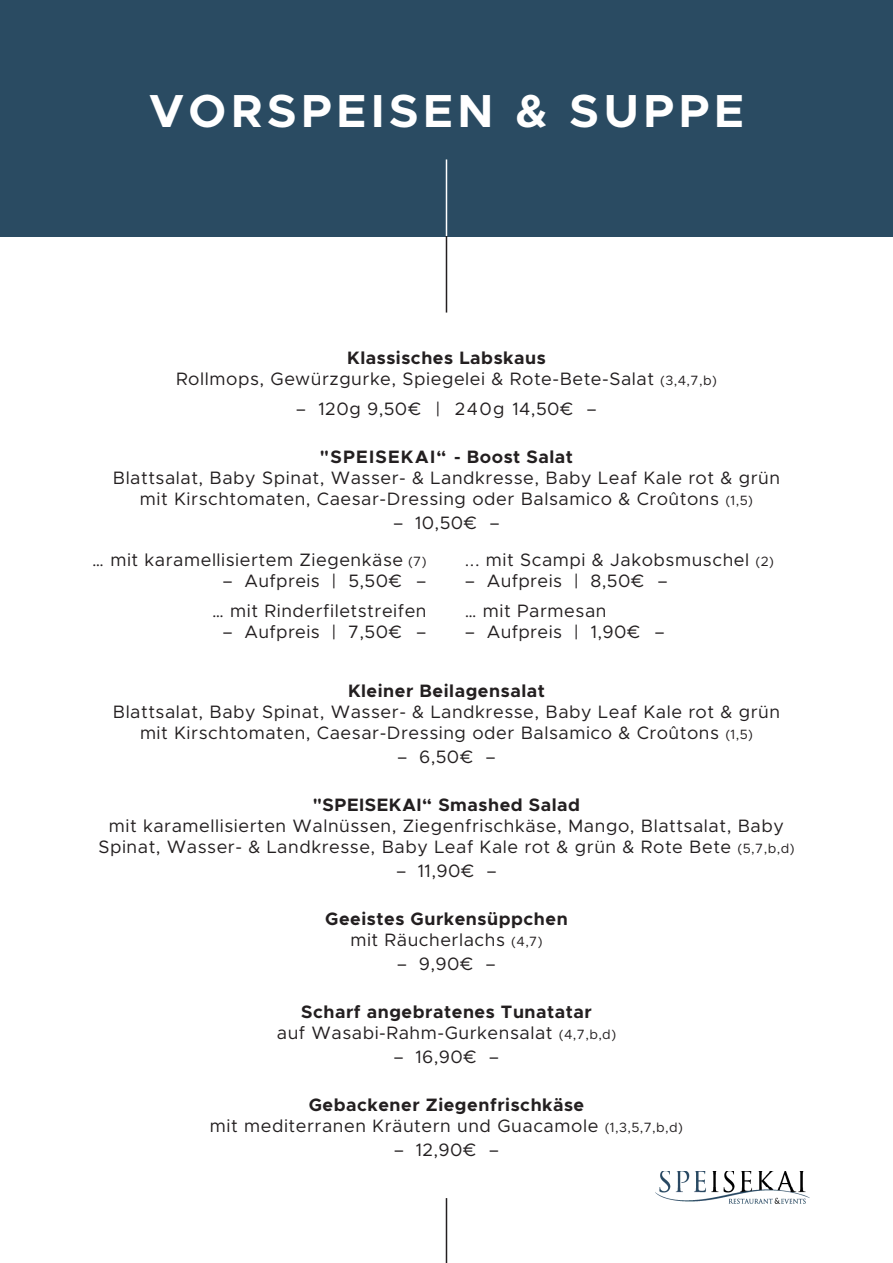
<style>
.page{position:relative;width:893px;height:1263px;background:#fff}
.page>*{position:absolute;margin:0;border:0;box-sizing:border-box;transform-origin:0 0}
.t1{font:700 46.5px "Metropolis";letter-spacing:.1em;color:#fff}
.t2{font:18px/21px "Metropolis";letter-spacing:.03em;color:#231f20;text-align:center}
.t3{font:700 18px/21px "Metropolis";letter-spacing:.03em;color:#231f20;text-align:center}
.t4{font:700 18px "Metropolis";letter-spacing:.05em;color:#231f20}
.s1{font-weight:700}
.s2{font-size:13.5px}
.s3{font-weight:400}
.s4{font-weight:400;font-size:13.5px}
</style>
<div class="page">
<div style="left:0;top:0;width:893px;height:236px;background:#2a4b62"></div>
<img style="left:655px;top:1171px;width:154px;height:32px">
<hr style="left:446px;top:1198px;width:1px;height:65px;background:#231f20">
<hr style="left:446px;top:236px;width:1px;height:77px;background:#231f20">
<hr style="left:446px;top:159px;width:1px;height:77px;background:#fff">
<h1 class="t1" style="left:149px;top:82px;width:596px">VORSPEISEN &amp; SUPPE</h1>
<p class="t2" style="left:176px;top:348px;width:542px"><span class="s1">Klassisches Labskaus<br></span>Rollmops, Gewürzgurke, Spiegelei &amp; Rote-Bete-Salat <span class="s2">(3,4,7,b)</span></p>
<p class="t2" style="left:296px;top:399px;width:303px">– 120g 9,50€ | 240g 14,50€ –</p>
<p class="t4" style="left:320px;top:446px;width:255px">"SPEISEKAI“ - Boost Salat</p>
<p class="t2" style="left:113px;top:468px;width:669px">Blattsalat, Baby Spinat, Wasser- &amp; Landkresse, Baby Leaf Kale rot &amp; grün mit Kirschtomaten, Caesar-Dressing oder Balsamico &amp; Croûtons <span class="s2">(1,5)</span></p>
<p class="t2" style="left:393px;top:513px;width:108px">– 10,50€ –</p>
<p class="t2" style="left:92px;top:550px;width:336px">… mit karamellisiertem Ziegenkäse <span class="s2">(7)</span></p>
<p class="t2" style="left:212px;top:566px;width:216px;line-height:30px">– Aufpreis | 5,50€ – … mit Rinderfiletstreifen</p>
<p class="t2" style="left:223px;top:622px;width:205px">– Aufpreis | 7,50€ –</p>
<p class="t2" style="left:465px;top:550px;width:311px">... mit Scampi &amp; Jakobsmuschel <span class="s2">(2)</span></p>
<p class="t2" style="left:465px;top:566px;width:205px;line-height:30px;text-align:left">– Aufpreis | 8,50€ – … mit Parmesan</p>
<p class="t2" style="left:465px;top:622px;width:202px">– Aufpreis | 1,90€ –</p>
<p class="t3" style="left:348px;top:681px;width:198px">Kleiner Beilagensalat</p>
<p class="t2" style="left:113px;top:702px;width:669px">Blattsalat, Baby Spinat, Wasser- &amp; Landkresse, Baby Leaf Kale rot &amp; grün mit Kirschtomaten, Caesar-Dressing oder Balsamico &amp; Croûtons <span class="s2">(1,5)</span></p>
<p class="t2" style="left:397px;top:747px;width:100px">– 6,50€ –</p>
<p class="t3" style="left:313px;top:795px;width:269px">"SPEISEKAI“ Smashed Salad</p>
<p class="t2" style="left:98px;top:816px;width:698px">mit karamellisierten Walnüssen, Ziegenfrischkäse, Mango, Blattsalat, Baby<br>Spinat, Wasser- &amp; Landkresse, Baby Leaf Kale rot &amp; grün &amp; Rote Bete <span class="s2">(5,7,b,d)</span></p>
<p class="t2" style="left:396px;top:861px;width:102px">– 11,90€ –</p>
<p class="t3" style="left:325px;top:909px;width:244px">Geeistes Gurkensüppchen <span class="s3">mit Räucherlachs</span> <span class="s4">(4,7)</span></p>
<p class="t2" style="left:397px;top:954px;width:101px">– 9,90€ –</p>
<p class="t3" style="left:277px;top:1002px;width:341px">Scharf angebratenes Tunatatar<br><span class="s3">auf Wasabi-Rahm-Gurkensalat</span> <span class="s4">(4,7,b,d)</span></p>
<p class="t2" style="left:394px;top:1047px;width:107px">– 16,90€ –</p>
<p class="t2" style="left:210px;top:1095px;width:475px"><span class="s1">Gebackener Ziegenfrischkäse<br></span>mit mediterranen Kräutern und Guacamole <span class="s2">(1,3,5,7,b,d)</span></p>
<p class="t2" style="left:394px;top:1140px;width:107px">– 12,90€ –</p>
</div>
